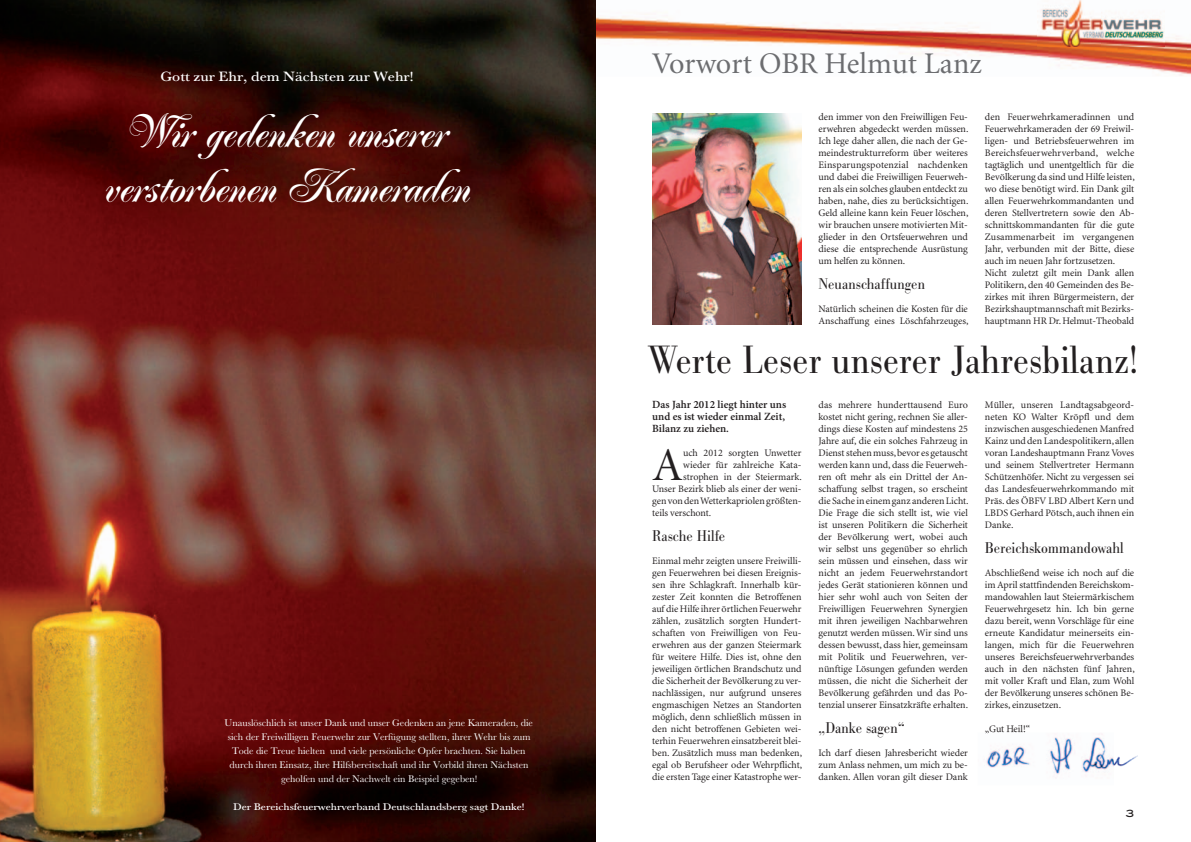
<style>
.page{position:relative;width:1191px;height:842px;background:#fff}
.page>*{position:absolute;margin:0;border:0;box-sizing:border-box;transform-origin:0 0}
.t1{font:47px "Minion MM 367 585 46";color:#231f20}
.t2{font:46px/55.2px "Poppl Residenz";color:#fff;text-align:center}
.t3{font:41px "URW Bodoni T Ligh Extr Narr";color:#231f20}
.t4{font:30px "Minion";color:#6c6d70}
.t5{font:16.2px "URW Bodoni T Ligh Extr Narr";color:#231f20}
.t6{font:14px "URW Basker T Medi Extr Wide";color:#fff}
.t7{font:600 11px/12px "Minion Pro";color:#231f20;text-align:justify}
.t8{font:10px/12px "Minion MM 367 585 10";color:#231f20;text-align:justify}
.t9{font:10px/14px "URW Basker T";color:#fff;text-align:center}
.t10{font:10px "URW Basker T Medi Extr Wide";color:#fff}
.t11{font:500 10px "Blair ITC";color:#231f20}
</style>
<div class="page">
<img style="left:595px;top:0;width:596px;height:77px">
<img style="left:1037px;top:0;width:127px;height:47px">
<img style="left:652px;top:113px;width:149px;height:211px">
<img style="left:986px;top:733px;width:152px;height:45px">
<img style="left:985px;top:733px;width:44px;height:1px">
<img style="left:0;top:0;width:595px;height:842px">
<h3 class="t6" style="left:160px;top:69px;width:255px">Gott zur Ehr, dem Nächsten zur Wehr!</h3>
<h2 class="t2" style="left:100px;top:105px;width:368px">Wir gedenken unserer verstorbenen Kameraden</h2>
<p class="t9" style="left:225px;top:716px;width:310px">Unauslöschlich ist unser Dank und unser Gedenken an jene Kameraden, die sich der Freiwilligen Feuerwehr zur Verfügung stellten, ihrer Wehr bis zum Tode die Treue hielten und viele persönliche Opfer brachten. Sie haben durch ihren Einsatz, ihre Hilfsbereitschaft und ihr Vorbild ihren Nächsten geholfen und der Nachwelt ein Beispiel gegeben!</p>
<p class="t10" style="left:233px;top:801px;width:293px">Der Bereichsfeuerwehrverband Deutschlandsberg sagt Danke!</p>
<h3 class="t4" style="left:652px;top:49px;width:331px">Vorwort OBR Helmut Lanz</h3>
<p class="t8" style="left:985px;top:111px;width:151px;text-align:left">den Feuerwehrkameradinnen und Feuerwehrkameraden der 69 Freiwil&shy;ligen- und Betriebsfeuerwehren im Bereichsfeuerwehrverband, welche tagtäglich und unentgeltlich für die Bevölkerung da sind und Hilfe leisten, wo diese benötigt wird. Ein Dank gilt allen Feuerwehrkommandanten und deren Stellvertretern sowie den Ab&shy;schnittskommandanten für die gute Zusammenarbeit im vergangenen Jahr, verbunden mit der Bitte, diese auch im neuen Jahr fortzusetzen.<br>Nicht zuletzt gilt mein Dank allen Politikern, den 40 Gemeinden des Be&shy;zirkes mit ihren Bürgermeistern, der Bezirkshauptmannschaft mit Bezirks&shy;hauptmann HR Dr. Helmut-Theobald</p>
<h3 class="t3" style="left:648px;top:337px;width:492px">Werte Leser unserer Jahresbilanz!</h3>
<p class="t8" style="left:818px;top:399px;width:151px">das mehrere hunderttausend Euro kostet nicht gering, rechnen Sie aller&shy;dings diese Kosten auf mindestens 25<br>Jahre auf, die ein solches Fahrzeug in Dienst stehen muss, bevor es getauscht werden kann und, dass die Feuerweh&shy;ren oft mehr als ein Drittel der An&shy;schaffung selbst tragen, so erscheint die Sache in einem ganz anderen Licht.<br>Die Frage die sich stellt ist, wie viel ist unseren Politikern die Sicherheit der Bevölkerung wert, wobei auch wir selbst uns gegenüber so ehrlich sein müssen und einsehen, dass wir nicht an jedem Feuerwehrstandort jedes Gerät stationieren können und hier sehr wohl auch von Seiten der Freiwilligen Feuerwehren Synergien mit ihren jeweiligen Nachbarwehren genutzt werden müssen. Wir sind uns dessen bewusst, dass hier, gemeinsam mit Politik und Feuerwehren, ver&shy;nünftige Lösungen gefunden werden müssen, die nicht die Sicherheit der Bevölkerung gefährden und das Po&shy;tenzial unserer Einsatzkräfte erhalten.</p>
<h3 class="t5" style="left:818px;top:719px;width:88px">„Danke sagen“</h3>
<p class="t8" style="left:818px;top:747px;width:151px">Ich darf diesen Jahresbericht wieder zum Anlass nehmen, um mich zu be&shy;danken. Allen voran gilt dieser Dank</p>
<p class="t8" style="left:818px;top:111px;width:151px">den immer von den Freiwilligen Feu&shy;erwehren abgedeckt werden müssen.<br>Ich lege daher allen, die nach der Ge&shy;meindestrukturreform über weiteres Einsparungspotenzial nachdenken und dabei die Freiwilligen Feuerweh&shy;ren als ein solches glauben entdeckt zu haben, nahe, dies zu berücksichtigen.<br>Geld alleine kann kein Feuer löschen, wir brauchen unsere motivierten Mit&shy;glieder in den Ortsfeuerwehren und diese die entsprechende Ausrüstung um helfen zu können.</p>
<h3 class="t5" style="left:818px;top:275px;width:108px">Neuanschaffungen</h3>
<p class="t8" style="left:818px;top:303px;width:151px">Natürlich scheinen die Kosten für die<br>Anschaffung eines Löschfahrzeuges,</p>
<p class="t7" style="left:652px;top:399px;width:135px">Das Jahr 2012 liegt hinter uns und es ist wieder einmal Zeit, Bilanz zu ziehen.</p>
<h1 class="t1" style="left:652px;top:441px;width:32px">A</h1>
<p class="t8" style="left:683px;top:447px;width:120px">uch 2012 sorgten Unwetter</p>
<p class="t8" style="left:985px;top:399px;width:151px">Müller, unseren Landtagsabgeord&shy;neten KO Walter Kröpfl und dem inzwischen ausgeschiedenen Manfred Kainz und den Landespolitikern, allen voran Landeshauptmann Franz Voves und seinem Stellvertreter Hermann Schützenhöfer. Nicht zu vergessen sei das Landesfeuerwehrkommando mit Präs. des ÖBFV LBD Albert Kern und LBDS Gerhard Pötsch, auch ihnen ein Danke.</p>
<h3 class="t5" style="left:985px;top:539px;width:140px">Bereichskommandowahl</h3>
<p class="t8" style="left:985px;top:567px;width:151px">Abschließend weise ich noch auf die im April stattfindenden Bereichskom&shy;mandowahlen laut Steiermärkischem Feuerwehrgesetz hin. Ich bin gerne dazu bereit, wenn Vorschläge für eine erneute Kandidatur meinerseits ein&shy;langen, mich für die Feuerwehren unseres Bereichsfeuerwehrverbandes auch in den nächsten fünf Jahren, mit voller Kraft und Elan, zum Wohl der Bevölkerung unseres schönen Be&shy;zirkes, einzusetzen.</p>
<p class="t8" style="left:985px;top:723px;width:47px">„Gut Heil!“</p>
<p class="t8" style="left:683px;top:459px;width:120px">wieder für zahlreiche Kata-</p>
<p class="t8" style="left:683px;top:471px;width:121px">strophen in der Steiermark.</p>
<p class="t8" style="left:652px;top:483px;width:151px">Unser Bezirk blieb als einer der weni-</p>
<p class="t8" style="left:652px;top:495px;width:151px">gen von den Wetterkapriolen größten-</p>
<p class="t8" style="left:652px;top:507px;width:61px">teils verschont.</p>
<h3 class="t5" style="left:652px;top:527px;width:74px">Rasche Hilfe</h3>
<p class="t8" style="left:652px;top:555px;width:151px">Einmal mehr zeigten unsere Freiwilli&shy;gen Feuerwehren bei diesen Ereignis&shy;sen ihre Schlagkraft. Innerhalb kür&shy;zester Zeit konnten die Betroffenen auf die Hilfe ihrer örtlichen Feuerwehr zählen, zusätzlich sorgten Hundert&shy;schaften von Freiwilligen von Feu&shy;erwehren aus der ganzen Steiermark für weitere Hilfe. Dies ist, ohne den jeweiligen örtlichen Brandschutz und die Sicherheit der Bevölkerung zu ver&shy;nachlässigen, nur aufgrund unseres engmaschigen Netzes an Standorten möglich, denn schließlich müssen in den nicht betroffenen Gebieten wei&shy;terhin Feuerwehren einsatzbereit blei&shy;ben. Zusätzlich muss man bedenken, egal ob Berufsheer oder Wehrpflicht, die ersten Tage einer Katastrophe wer-</p>
<p class="t11" style="left:1125px;top:807px;width:10px">3</p>
</div>
